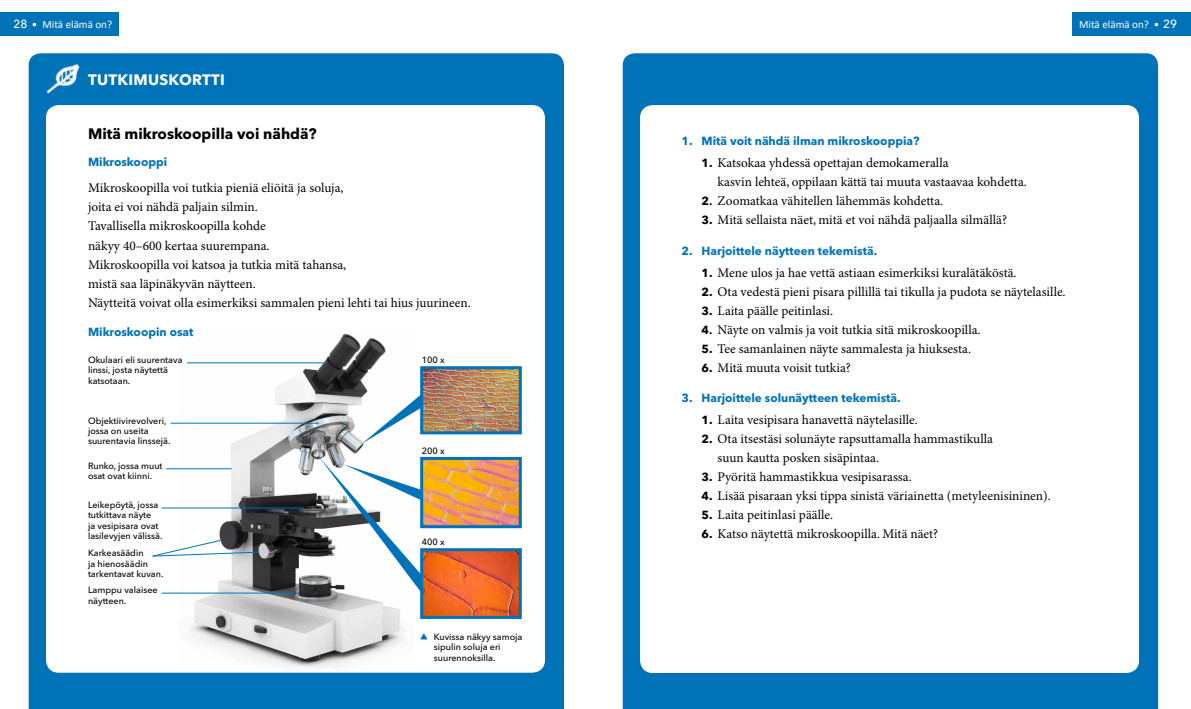
<style>
.page{position:relative;width:1191px;height:709px;background:#fff}
.page>*{position:absolute;margin:0;border:0;box-sizing:border-box;transform-origin:0 0}
.t1{font:700 15px "Avenir Next LT Pro";color:#000}
.t2{font:700 15px "Avenir Next LT Pro";letter-spacing:.02em;color:#fff}
.t3{font:13.3px/19px "Minion Pro";color:#000}
.t4{font:700 11.7px "Avenir Next LT Pro";color:#0073b8}
.t5{font:11px "Calibri";color:#fff}
.t6{font:500 9px/10.4px "Avenir Next LT Pro";color:#000}
.s1{font-family:"Avenir Next LT Pro";font-weight:500;font-size:11.7px}
.s2{font-family:"Avenir Next LT Pro";font-weight:700;font-size:11.7px}
.s3{font-weight:700}
</style>
<div class="page">
<div style="left:0;top:13px;width:118px;height:23px;background:#0073b8"></div>
<div style="left:1071px;top:13px;width:120px;height:23px;background:#0073b8"></div>
<div style="left:29px;top:53px;width:535px;height:656px;background:#0073b8"></div>
<div style="left:46px;top:106px;width:498px;height:566px;background:#fff;border-radius:12px"></div>
<img style="left:29px;top:53px;width:69px;height:65px">
<img style="left:178px;top:333px;width:225px;height:335px">
<svg style="left:319px;top:457px;width:166px;height:152px"></svg>
<svg style="left:362px;top:387px;width:76px;height:57px"></svg>
<div style="left:622px;top:53px;width:536px;height:656px;background:#0073b8"></div>
<div style="left:640px;top:106px;width:498px;height:566px;background:#fff;border-radius:12px"></div>
<svg style="left:420px;top:633px;width:7px;height:6px"></svg>
<img style="left:424px;top:461px;width:94px;height:63px">
<div style="left:420px;top:457px;width:102px;height:71px;border:3px solid #0073b8"></div>
<img style="left:424px;top:370px;width:94px;height:60px">
<div style="left:420px;top:366px;width:102px;height:68px;border:3px solid #0073b8"></div>
<img style="left:424px;top:552px;width:94px;height:63px">
<div style="left:420px;top:548px;width:102px;height:71px;border:3px solid #0073b8"></div>
<hr style="left:187px;top:362px;width:136px;height:1px;background:#0073b8">
<hr style="left:170px;top:422px;width:149px;height:1px;background:#0073b8">
<hr style="left:166px;top:468px;width:66px;height:1px;background:#0073b8">
<hr style="left:162px;top:507px;width:142px;height:1px;background:#0073b8">
<hr style="left:162px;top:592px;width:137px;height:1px;background:#0073b8">
<svg style="left:152px;top:539px;width:107px;height:18px"></svg>
<p class="t5" style="left:14px;top:18px;width:100px"><span class="s1">28</span> • Mitä elämä on?</p>
<p class="t5" style="left:1079px;top:17px;width:99px">Mitä elämä on? • <span class="s1">29</span></p>
<p class="t2" style="left:88px;top:71px;width:138px">TUTKIMUSKORTTI</p>
<p class="t1" style="left:88px;top:124px;width:230px">Mitä mikroskoopilla voi nähdä?</p>
<p class="t4" style="left:88px;top:155px;width:81px">Mikroskooppi</p>
<p class="t3" style="left:88px;top:179px;width:384px">Mikroskoopilla voi tutkia pieniä eliöitä ja soluja,<br>joita ei voi nähdä paljain silmin.<br>Tavallisella mikroskoopilla kohde<br>näkyy 40–600 kertaa suurempana.<br>Mikroskoopilla voi katsoa ja tutkia mitä tahansa,<br>mistä saa läpinäkyvän näytteen.<br>Näytteitä voivat olla esimerkiksi sammalen pieni lehti tai hius juurineen.</p>
<p class="t4" style="left:88px;top:324px;width:107px">Mikroskoopin osat</p>
<p class="t6" style="left:422px;top:355px;width:24px">100 x</p>
<p class="t6" style="left:88px;top:355px;width:96px">Okulaari eli suurentava linssi, josta näytettä katsotaan.</p>
<p class="t6" style="left:88px;top:415px;width:84px">Objektiivirevolveri, jossa on useita suurentavia linssejä.</p>
<p class="t6" style="left:422px;top:446px;width:24px">200 x</p>
<p class="t6" style="left:88px;top:460px;width:76px">Runko, jossa muut osat ovat kiinni.</p>
<p class="t6" style="left:88px;top:499px;width:76px">Leikepöytä, jossa tutkittava näyte<br>ja vesipisara ovat lasilevyjen välissä.</p>
<p class="t6" style="left:88px;top:548px;width:77px">Karkeasäädin<br>ja hienosäädin tarkentavat kuvan.</p>
<p class="t6" style="left:88px;top:585px;width:71px">Lamppu valaisee näytteen.</p>
<p class="t6" style="left:422px;top:537px;width:24px">400 x</p>
<p class="t6" style="left:434px;top:631px;width:90px">Kuvissa näkyy samoja sipulin soluja eri suurennoksilla.</p>
<p class="t4" style="left:681px;top:134px;width:239px">1. Mitä voit nähdä ilman mikroskooppia?</p>
<p class="t3" style="left:717px;top:154px;width:311px;text-indent:-16px"><span class="s2">1.</span> Katsokaa yhdessä opettajan demokameralla<br>kasvin lehteä, oppilaan kättä tai muuta vastaavaa kohdetta.</p>
<p class="t3" style="left:701px;top:192px;width:243px"><span class="s2">2</span><span class="s3">.</span> Zoomatkaa vähitellen lähemmäs kohdetta.</p>
<p class="t3" style="left:701px;top:211px;width:307px"><span class="s2">3.</span> Mitä sellaista näet, mitä et voi nähdä paljaalla silmällä?</p>
<p class="t4" style="left:681px;top:243px;width:197px">2. Harjoittele näytteen tekemistä.</p>
<p class="t3" style="left:701px;top:263px;width:317px"><span class="s2">1.</span> Mene ulos ja hae vettä astiaan esimerkiksi kuralätäköstä.</p>
<p class="t3" style="left:701px;top:282px;width:366px"><span class="s2">2.</span> Ota vedestä pieni pisara pillillä tai tikulla ja pudota se näytelasille.</p>
<p class="t3" style="left:701px;top:301px;width:133px"><span class="s2">3.</span> Laita päälle peitinlasi.</p>
<p class="t3" style="left:701px;top:320px;width:281px"><span class="s2">4</span><span class="s3">.</span> Näyte on valmis ja voit tutkia sitä mikroskoopilla.</p>
<p class="t3" style="left:701px;top:339px;width:271px"><span class="s2">5.</span> Tee samanlainen näyte sammalesta ja hiuksesta.</p>
<p class="t3" style="left:701px;top:358px;width:151px"><span class="s2">6.</span> Mitä muuta voisit tutkia?</p>
<p class="t4" style="left:681px;top:391px;width:221px">3. Harjoittele solunäytteen tekemistä.</p>
<p class="t3" style="left:701px;top:411px;width:218px"><span class="s2">1.</span> Laita vesipisara hanavettä näytelasille.</p>
<p class="t3" style="left:717px;top:430px;width:277px;text-indent:-16px"><span class="s2">2.</span> Ota itsestäsi solunäyte rapsuttamalla hammastikulla suun kautta posken sisäpintaa.</p>
<p class="t3" style="left:701px;top:468px;width:212px"><span class="s2">3.</span> Pyöritä hammastikkua vesipisarassa.</p>
<p class="t3" style="left:701px;top:487px;width:351px"><span class="s2">4.</span> Lisää pisaraan yksi tippa sinistä väriainetta (metyleenisininen).</p>
<p class="t3" style="left:701px;top:506px;width:133px"><span class="s2">5.</span> Laita peitinlasi päälle.</p>
<p class="t3" style="left:701px;top:525px;width:238px"><span class="s2">6.</span> Katso näytettä mikroskoopilla. Mitä näet?</p>
</div>
